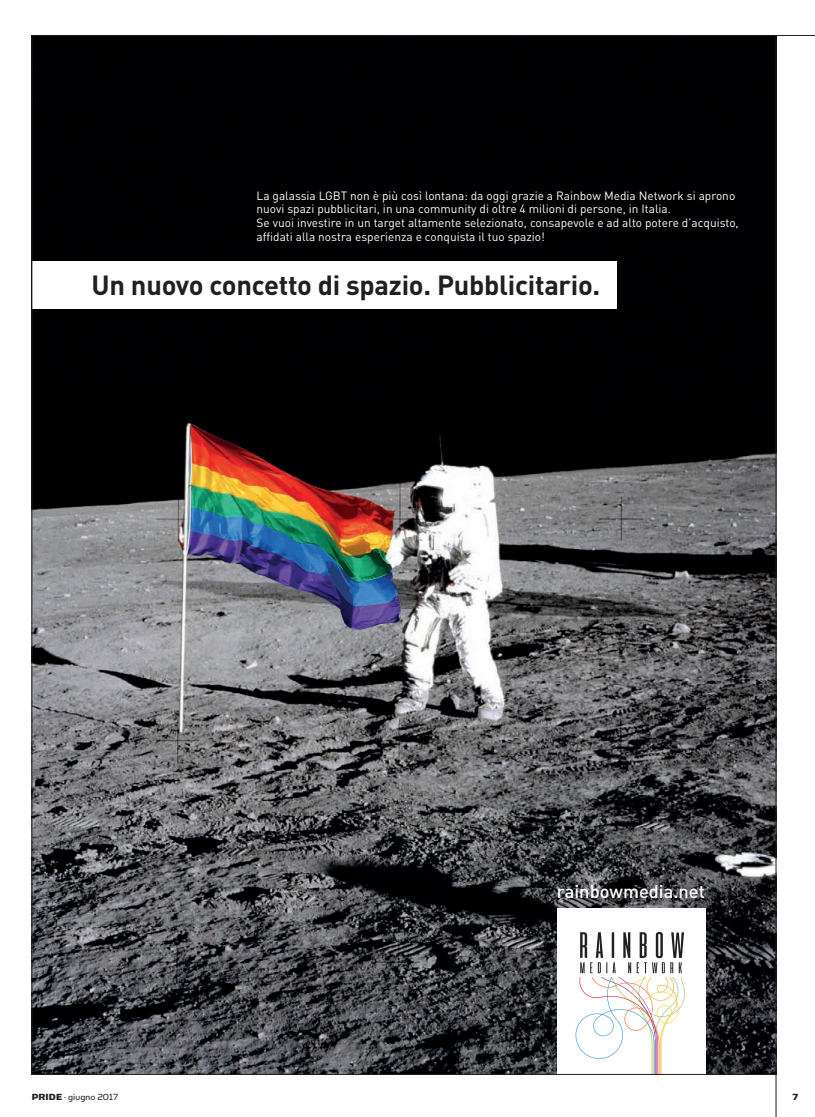
<style>
.page{position:relative;width:815px;height:1117px;background:#fff}
.page>*{position:absolute;margin:0;border:0;box-sizing:border-box;transform-origin:0 0}
.t1{font:700 27.38px "DIN";letter-spacing:-.01em;color:#231f20}
.t2{font:500 18.38px "DIN";color:#fff}
.t3{font:11.88px/13.8px "DIN";color:#fff}
.t4{font:10px "Simian Text Orangutan";letter-spacing:.015em;color:#231f20}
.t5{font:10px "Simian Text Chimpanzee";color:#231f20}
.s1{font-family:"Simian Text Chimpanzee"}
</style>
<div class="page">
<hr style="left:776px;top:35px;width:39px;height:1px;background:#231f20">
<hr style="left:776px;top:1074px;width:1px;height:42px;background:#231f20">
<img style="left:34px;top:37px;width:740px;height:1035px">
<div style="left:558px;top:908px;width:148px;height:166px;background:#fff"></div>
<svg style="left:576px;top:931px;width:109px;height:141px"></svg>
<div style="left:32px;top:261px;width:585px;height:48px;background:#fff"></div>
<p class="t3" style="left:257px;top:188px;width:484px">La galassia LGBT non è più così lontana: da oggi grazie a Rainbow Media Network si aprono nuovi spazi pubblicitari, in una community di oltre 4 milioni di persone, in Italia.<br>Se vuoi investire in un target altamente selezionato, consapevole e ad alto potere d’acquisto, affidati alla nostra esperienza e conquista il tuo spazio!</p>
<p class="t1" style="left:92px;top:267px;width:510px">Un nuovo concetto di spazio. Pubblicitario.</p>
<p class="t2" style="left:557px;top:879px;width:150px">rainbowmedia.net</p>
<p class="t4" style="left:32px;top:1090px;width:88px"><span class="s1">PRIDE</span> · giugno 2017</p>
<p class="t5" style="left:793px;top:1090px;width:7px">7</p>
</div>
